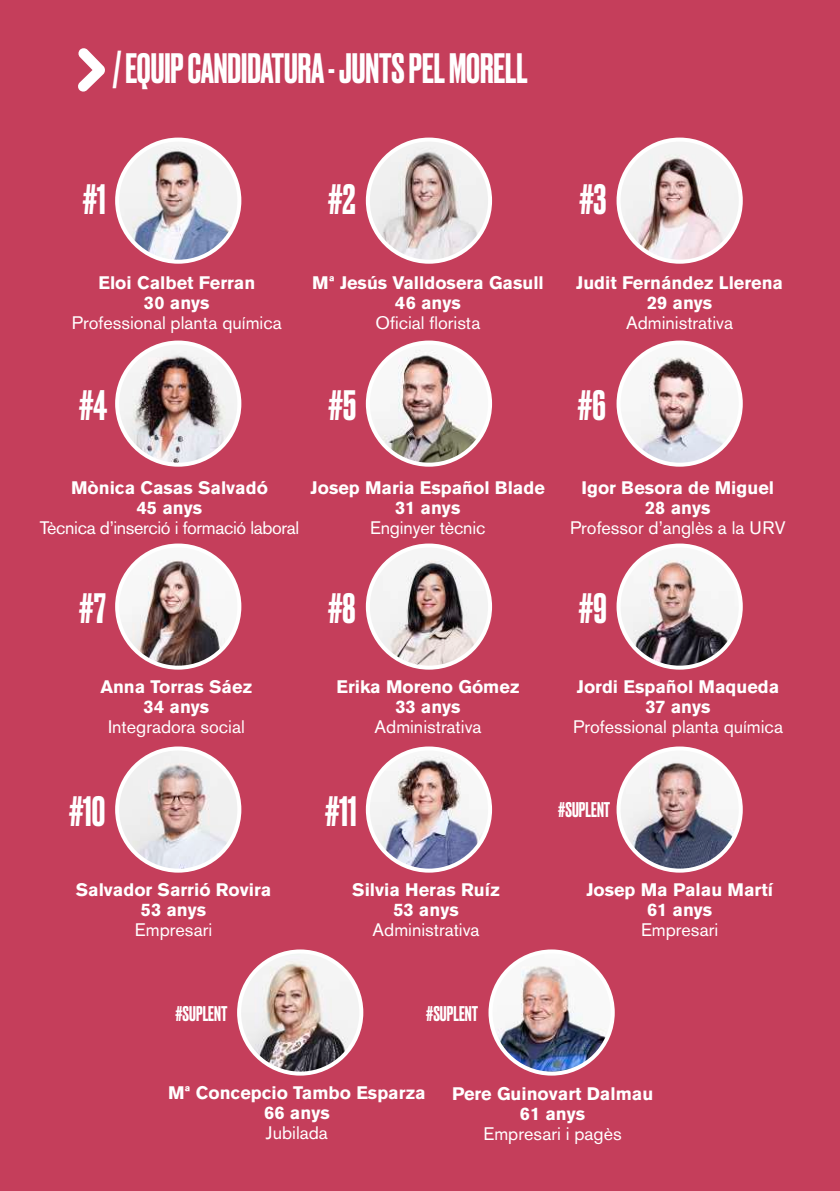
<style>
.page{position:relative;width:840px;height:1191px;background:#fff}
.page>*{position:absolute;margin:0;border:0;box-sizing:border-box;transform-origin:0 0}
.t1{font:500 40px "Druk";color:#fff}
.t2{font:500 20px "Druk";color:#fff}
.t3{font:700 18px/20px "Akzidenz Grotesk Pro";color:#fff;text-align:center}
.t4{font:18px "Akzidenz Grotesk Pro";color:#fff}
.t5{font:18px "Akzidenz Grotesk Pro";letter-spacing:-.02em;color:#fff}
</style>
<div class="page">
<svg style="left:839px;top:71px;width:1px;height:732px"></svg>
<div style="left:0;top:0;width:839px;height:1191px;background:#c53e5b"></div>
<img style="left:239px;top:951px;width:122px;height:122px;border-radius:61px">
<div style="left:237px;top:949px;width:126px;height:126px;border:4px solid #fff;border-radius:50%"></div>
<img style="left:490px;top:951px;width:122px;height:122px;border-radius:61px">
<div style="left:488px;top:949px;width:126px;height:126px;border:4px solid #fff;border-radius:50%"></div>
<img style="left:117px;top:140px;width:122px;height:122px;border-radius:61px">
<div style="left:115px;top:138px;width:126px;height:126px;border:4px solid #fff;border-radius:50%"></div>
<img style="left:367px;top:140px;width:123px;height:122px;border-radius:61px">
<div style="left:365px;top:138px;width:127px;height:126px;border:4px solid #fff;border-radius:50%"></div>
<img style="left:618px;top:140px;width:122px;height:122px;border-radius:61px">
<div style="left:616px;top:138px;width:126px;height:126px;border:4px solid #fff;border-radius:50%"></div>
<img style="left:117px;top:342px;width:122px;height:123px;border-radius:61px">
<div style="left:115px;top:340px;width:126px;height:127px;border:4px solid #fff;border-radius:50%"></div>
<img style="left:367px;top:342px;width:123px;height:123px;border-radius:61px">
<div style="left:365px;top:340px;width:127px;height:127px;border:4px solid #fff;border-radius:50%"></div>
<img style="left:618px;top:342px;width:122px;height:123px;border-radius:61px">
<div style="left:616px;top:340px;width:126px;height:127px;border:4px solid #fff;border-radius:50%"></div>
<img style="left:117px;top:545px;width:122px;height:122px;border-radius:61px">
<div style="left:115px;top:543px;width:126px;height:126px;border:4px solid #fff;border-radius:50%"></div>
<img style="left:367px;top:545px;width:123px;height:122px;border-radius:61px">
<div style="left:365px;top:543px;width:127px;height:126px;border:4px solid #fff;border-radius:50%"></div>
<img style="left:618px;top:545px;width:122px;height:122px;border-radius:61px">
<div style="left:616px;top:543px;width:126px;height:126px;border:4px solid #fff;border-radius:50%"></div>
<img style="left:117px;top:748px;width:122px;height:122px;border-radius:61px">
<div style="left:115px;top:746px;width:126px;height:126px;border:4px solid #fff;border-radius:50%"></div>
<img style="left:367px;top:748px;width:123px;height:122px;border-radius:61px">
<div style="left:365px;top:746px;width:127px;height:126px;border:4px solid #fff;border-radius:50%"></div>
<img style="left:618px;top:748px;width:122px;height:122px;border-radius:61px">
<div style="left:616px;top:746px;width:126px;height:126px;border:4px solid #fff;border-radius:50%"></div>
<svg style="left:78px;top:48px;width:27px;height:44px"></svg>
<h1 class="t1" style="left:113px;top:41px;width:415px">/ EQUIP CANDIDATURA - JUNTS PEL MORELL</h1>
<h1 class="t1" style="left:83px;top:172px;width:24px">#1</h1>
<h1 class="t1" style="left:328px;top:172px;width:29px">#2</h1>
<h1 class="t1" style="left:579px;top:172px;width:29px">#3</h1>
<p class="t3" style="left:98px;top:272px;width:158px">Eloi Calbet Ferran<br>30 anys</p>
<p class="t4" style="left:72px;top:311px;width:211px">Professional planta química</p>
<h1 class="t1" style="left:79px;top:378px;width:29px">#4</h1>
<p class="t3" style="left:312px;top:272px;width:233px">Mª Jesús Valldosera Gasull<br>46 anys</p>
<p class="t4" style="left:375px;top:311px;width:106px">Oficial florista</p>
<p class="t3" style="left:576px;top:272px;width:208px">Judit Fernández Llerena<br>29 anys</p>
<p class="t4" style="left:625px;top:311px;width:108px">Administrativa</p>
<h1 class="t1" style="left:328px;top:378px;width:29px">#5</h1>
<h1 class="t1" style="left:577px;top:378px;width:29px">#6</h1>
<p class="t3" style="left:71px;top:478px;width:198px">Mònica Casas Salvadó<br>45 anys</p>
<p class="t5" style="left:40px;top:516px;width:261px">Tècnica d’inserció i formació laboral</p>
<p class="t3" style="left:310px;top:478px;width:236px">Josep Maria Español Blade<br>31 anys</p>
<p class="t4" style="left:370px;top:516px;width:117px">Enginyer tècnic</p>
<p class="t3" style="left:581px;top:478px;width:194px">Igor Besora de Miguel<br>28 anys</p>
<p class="t4" style="left:569px;top:516px;width:217px">Professor d’anglès a la URV</p>
<h1 class="t1" style="left:79px;top:580px;width:28px">#7</h1>
<h1 class="t1" style="left:328px;top:580px;width:29px">#8</h1>
<h1 class="t1" style="left:578px;top:580px;width:29px">#9</h1>
<p class="t3" style="left:101px;top:676px;width:153px">Anna Torras Sáez<br>34 anys</p>
<p class="t4" style="left:108px;top:714px;width:138px">Integradora social</p>
<p class="t3" style="left:336px;top:676px;width:185px">Erika Moreno Gómez<br>33 anys</p>
<p class="t4" style="left:374px;top:714px;width:108px">Administrativa</p>
<p class="t3" style="left:576px;top:676px;width:204px">Jordi Español Maqueda<br>37 anys</p>
<p class="t4" style="left:573px;top:714px;width:211px">Professional planta química</p>
<h1 class="t1" style="left:69px;top:783px;width:38px">#10</h1>
<h1 class="t1" style="left:325px;top:783px;width:33px">#11</h1>
<p class="t2" style="left:558px;top:796px;width:53px">#SUPLENT</p>
<p class="t3" style="left:76px;top:880px;width:197px">Salvador Sarrió Rovira<br>53 anys</p>
<p class="t4" style="left:135px;top:918px;width:79px">Empresari</p>
<p class="t3" style="left:352px;top:880px;width:149px">Silvia Heras Ruíz<br>53 anys</p>
<p class="t4" style="left:372px;top:918px;width:108px">Administrativa</p>
<p class="t2" style="left:175px;top:1000px;width:53px">#SUPLENT</p>
<p class="t2" style="left:426px;top:999px;width:53px">#SUPLENT</p>
<p class="t3" style="left:586px;top:880px;width:188px">Josep Ma Palau Martí<br>61 anys</p>
<p class="t4" style="left:640px;top:918px;width:79px">Empresari</p>
<p class="t3" style="left:168px;top:1082px;width:259px">Mª Concepcio Tambo Esparza<br>66 anys</p>
<p class="t4" style="left:266px;top:1121px;width:63px">Jubilada</p>
<p class="t3" style="left:452px;top:1084px;width:203px">Pere Guinovart Dalmau<br>61 anys</p>
<p class="t4" style="left:483px;top:1122px;width:139px">Empresari i pagès</p>
</div>
